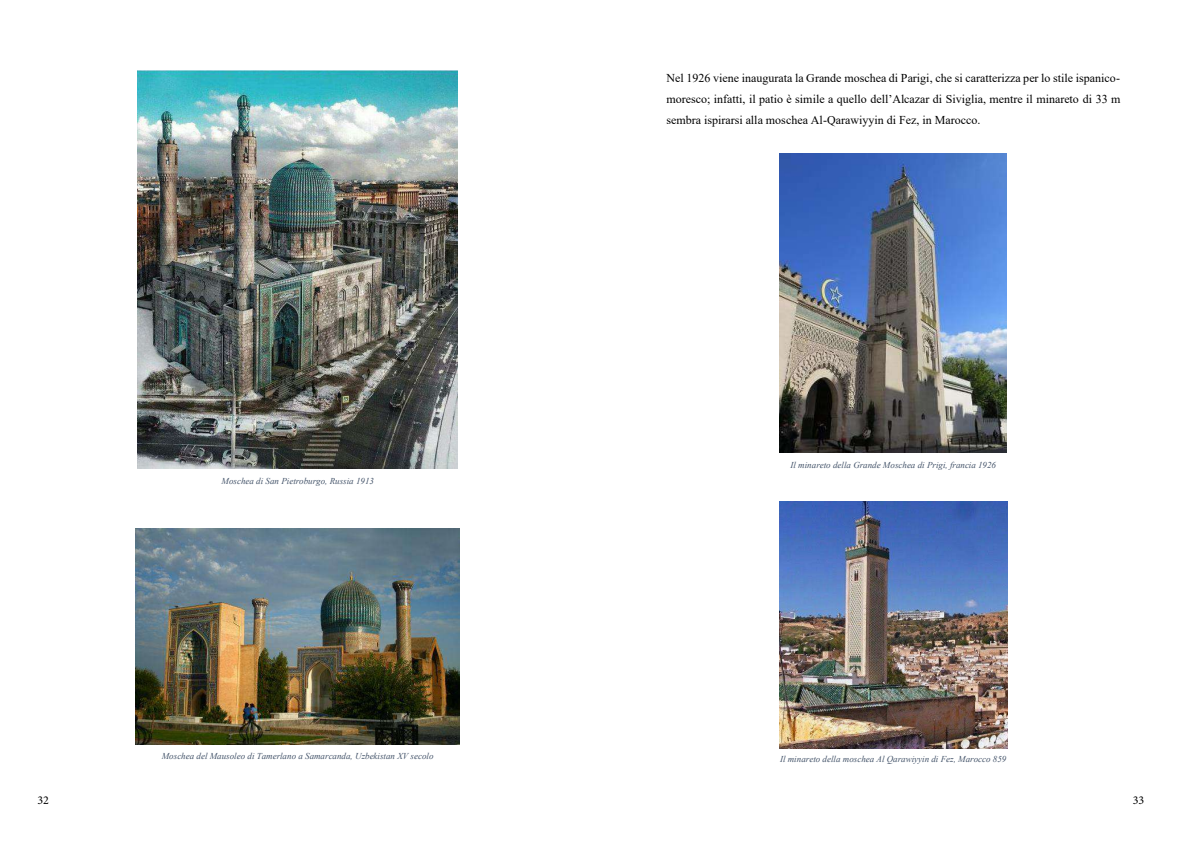
<style>
.page{position:relative;width:1191px;height:842px;background:#fff}
.page>*{position:absolute;margin:0;border:0;box-sizing:border-box;transform-origin:0 0}
.t1{font:12px/20.7px "Times New Roman";color:#000;text-align:justify}
.t2{font:12px "Minion Pro";color:#000}
.t3{font:italic 9px "Times New Roman";color:#44546a}
</style>
<div class="page">
<img style="left:138px;top:71px;width:320px;height:397px">
<img style="left:136px;top:528px;width:324px;height:216px">
<img style="left:780px;top:154px;width:226px;height:298px">
<img style="left:779px;top:502px;width:228px;height:246px">
<p class="t1" style="left:666px;top:67px;width:455px">Nel 1926 viene inaugurata la Grande moschea di Parigi, che si caratterizza per lo stile ispanico&shy;moresco; infatti, il patio è simile a quello dell’Alcazar di Siviglia, mentre il minareto di 33 m sembra ispirarsi alla moschea Al-Qarawiyyin di Fez, in Marocco.</p>
<p class="t3" style="left:221px;top:475px;width:154px">Moschea di San Pietroburgo, Russia 1913</p>
<p class="t3" style="left:162px;top:750px;width:273px">Moschea del Mausoleo di Tamerlano a Samarcanda, Uzbekistan XV secolo</p>
<p class="t3" style="left:790px;top:459px;width:207px">Il minareto della Grande Moschea di Prigi, francia 1926</p>
<p class="t3" style="left:780px;top:753px;width:228px">Il minareto della moschea Al Qarawiyyin di Fez, Marocco 859</p>
<p class="t2" style="left:37px;top:792px;width:13px">32</p>
<p class="t2" style="left:1132px;top:792px;width:13px">33</p>
</div>
